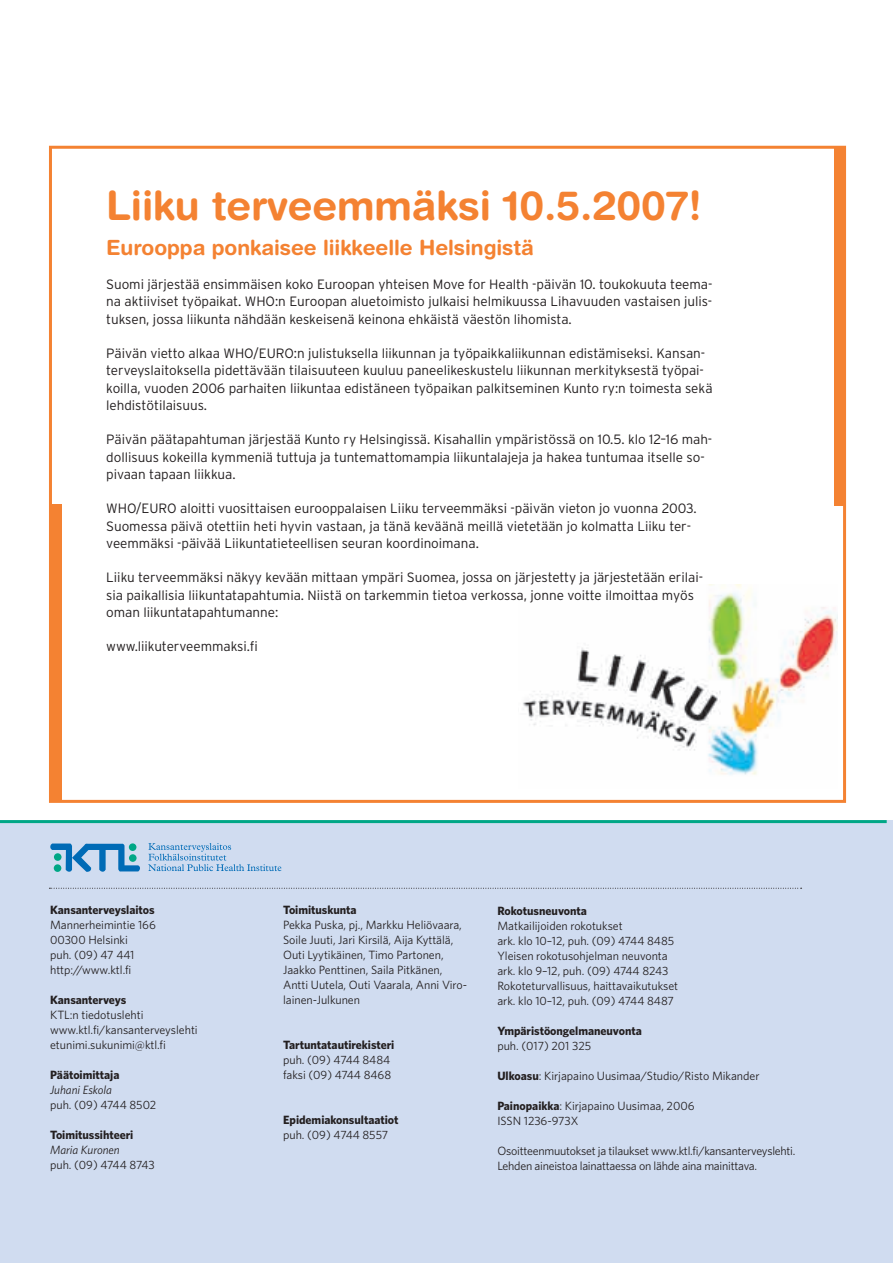
<style>
.page{position:relative;width:893px;height:1263px;background:#fff}
.page>*{position:absolute;margin:0;border:0;box-sizing:border-box;transform-origin:0 0}
.t1{font:700 40.5px "Helvetica Rounded";letter-spacing:-.005em;color:#f48232}
.t2{font:700 21px "Helvetica Rounded";letter-spacing:-.005em;color:#f48232}
.t3{font:300 13.5px/17.2px "Interstate";letter-spacing:-.005em;color:#231f20}
.t4{font:12px/15px "Whitney";letter-spacing:-.005em;color:#231f20}
.t5{font:700 12px "Whitney";letter-spacing:-.005em;color:#231f20}
.t6{font:italic 12px "Whitney";letter-spacing:-.005em;color:#231f20}
.s1{font-weight:700}
</style>
<div class="page">
<div style="left:0;top:820px;width:893px;height:443px;background:#d0dcf0"></div>
<svg style="left:148px;top:843px;width:133px;height:28px"></svg>
<svg style="left:50px;top:843px;width:90px;height:29px"></svg>
<div style="left:54px;top:853px;width:8px;height:8px;background:#00a786;border-radius:50%"></div>
<div style="left:54px;top:864px;width:7px;height:8px;background:#00a786;border-radius:50%"></div>
<div style="left:129px;top:843px;width:7px;height:8px;background:#00a786;border-radius:50%"></div>
<div style="left:129px;top:854px;width:8px;height:8px;background:#00a786;border-radius:50%"></div>
<hr style="left:0;top:820px;width:887px;height:3px;background:#00a786">
<svg style="left:49px;top:888px;width:753px;height:1px"></svg>
<img style="left:523px;top:585px;width:315px;height:190px">
<div style="left:834px;top:147px;width:11px;height:358px;background:#f48232"></div>
<div style="left:51px;top:504px;width:11px;height:296px;background:#f48232"></div>
<h1 class="t1" style="left:106px;top:181px;width:597px">Liiku terveemmäksi 10.5.2007!</h1>
<h2 class="t2" style="left:106px;top:234px;width:429px">Eurooppa ponkaisee liikkeelle Helsingistä</h2>
<p class="t3" style="left:106px;top:276px;width:608px;text-align:justify">Suomi järjestää ensimmäisen koko Euroopan yhteisen Move for Health -päivän 10. toukokuuta teema&shy;na aktiiviset työpaikat. WHO:n Euroopan aluetoimisto julkaisi helmikuussa Lihavuuden vastaisen julis&shy;tuksen, jossa liikunta nähdään keskeisenä keinona ehkäistä väestön lihomista.</p>
<p class="t3" style="left:106px;top:345px;width:608px">Päivän vietto alkaa WHO/EURO:n julistuksella liikunnan ja työpaikkaliikunnan edistämiseksi. Kansan&shy;terveyslaitoksella pidettävään tilaisuuteen kuuluu paneelikeskustelu liikunnan merkityksestä työpai&shy;koilla, vuoden 2006 parhaiten liikuntaa edistäneen työpaikan palkitseminen Kunto ry:n toimesta sekä lehdistötilaisuus.</p>
<p class="t3" style="left:106px;top:431px;width:608px">Päivän päätapahtuman järjestää Kunto ry Helsingissä. Kisahallin ympäristössä on 10.5. klo 12–16 mah&shy;dollisuus kokeilla kymmeniä tuttuja ja tuntemattomampia liikuntalajeja ja hakea tuntumaa itselle so&shy;pivaan tapaan liikkua.</p>
<p class="t3" style="left:106px;top:500px;width:592px">WHO/EURO aloitti vuosittaisen eurooppalaisen Liiku terveemmäksi -päivän vieton jo vuonna 2003.<br>Suomessa päivä otettiin heti hyvin vastaan, ja tänä keväänä meillä vietetään jo kolmatta Liiku ter&shy;veemmäksi -päivää Liikuntatieteellisen seuran koordinoimana.</p>
<p class="t3" style="left:106px;top:569px;width:598px">Liiku terveemmäksi näkyy kevään mittaan ympäri Suomea, jossa on järjestetty ja järjestetään erilai&shy;sia paikallisia liikuntatapahtumia. Niistä on tarkemmin tietoa verkossa, jonne voitte ilmoittaa myös oman liikuntatapahtumanne:</p>
<p class="t3" style="left:106px;top:638px;width:153px">www.liikuterveemmaksi.fi</p>
<p class="t5" style="left:50px;top:902px;width:106px">Kansanterveyslaitos</p>
<p class="t4" style="left:50px;top:917px;width:107px">Mannerheimintie 166<br>00300 Helsinki<br>puh. (09) 47 441 http://www.ktl.fi</p>
<p class="t5" style="left:50px;top:992px;width:78px">Kansanterveys</p>
<p class="t4" style="left:50px;top:1007px;width:149px">KTL:n tiedotuslehti www.ktl.fi/kansanterveyslehti etunimi.sukunimi@ktl.fi</p>
<p class="t5" style="left:50px;top:1067px;width:71px">Päätoimittaja</p>
<p class="t6" style="left:50px;top:1082px;width:63px">Juhani Eskola</p>
<p class="t4" style="left:50px;top:1097px;width:108px">puh. (09) 4744 8502</p>
<p class="t5" style="left:50px;top:1127px;width:85px">Toimitussihteeri</p>
<p class="t6" style="left:50px;top:1142px;width:71px">Maria Kuronen</p>
<p class="t4" style="left:50px;top:1157px;width:106px">puh. (09) 4744 8743</p>
<p class="t5" style="left:283px;top:903px;width:75px">Toimituskunta</p>
<p class="t4" style="left:283px;top:917px;width:185px">Pekka Puska, pj., Markku Heliövaara, Soile Juuti, Jari Kirsilä, Aija Kyttälä, Outi Lyytikäinen, Timo Partonen, Jaakko Penttinen, Saila Pitkänen, Antti Uutela, Outi Vaarala, Anni Viro&shy;lainen-Julkunen</p>
<p class="t5" style="left:283px;top:1038px;width:113px">Tartuntatautirekisteri</p>
<p class="t4" style="left:283px;top:1052px;width:110px">puh. (09) 4744 8484 faksi (09) 4744 8468</p>
<p class="t5" style="left:283px;top:1113px;width:117px">Epidemiakonsultaatiot</p>
<p class="t4" style="left:283px;top:1127px;width:107px">puh. (09) 4744 8557</p>
<p class="t5" style="left:497px;top:904px;width:91px">Rokotusneuvonta</p>
<p class="t4" style="left:497px;top:918px;width:182px">Matkailijoiden rokotukset<br>ark. klo 10–12, puh. (09) 4744 8485<br>Yleisen rokotusohjelman neuvonta ark. klo 9–12, puh. (09) 4744 8243<br>Rokoteturvallisuus, haittavaikutukset ark. klo 10–12, puh. (09) 4744 8487</p>
<p class="t5" style="left:497px;top:1024px;width:146px">Ympäristöongelmaneuvonta</p>
<p class="t4" style="left:497px;top:1038px;width:95px">puh. (017) 201 325</p>
<p class="t4" style="left:497px;top:1068px;width:264px"><span class="s1">Ulkoasu</span>: Kirjapaino Uusimaa/Studio/Risto Mikander</p>
<p class="t4" style="left:497px;top:1098px;width:199px"><span class="s1">Painopaikka</span>: Kirjapaino Uusimaa, 2006<br>ISSN 1236-973X</p>
<p class="t4" style="left:497px;top:1143px;width:300px">Osoitteenmuutokset ja tilaukset www.ktl.fi/kansanterveyslehti.<br>Lehden aineistoa lainattaessa on lähde aina mainittava.</p>
</div>
